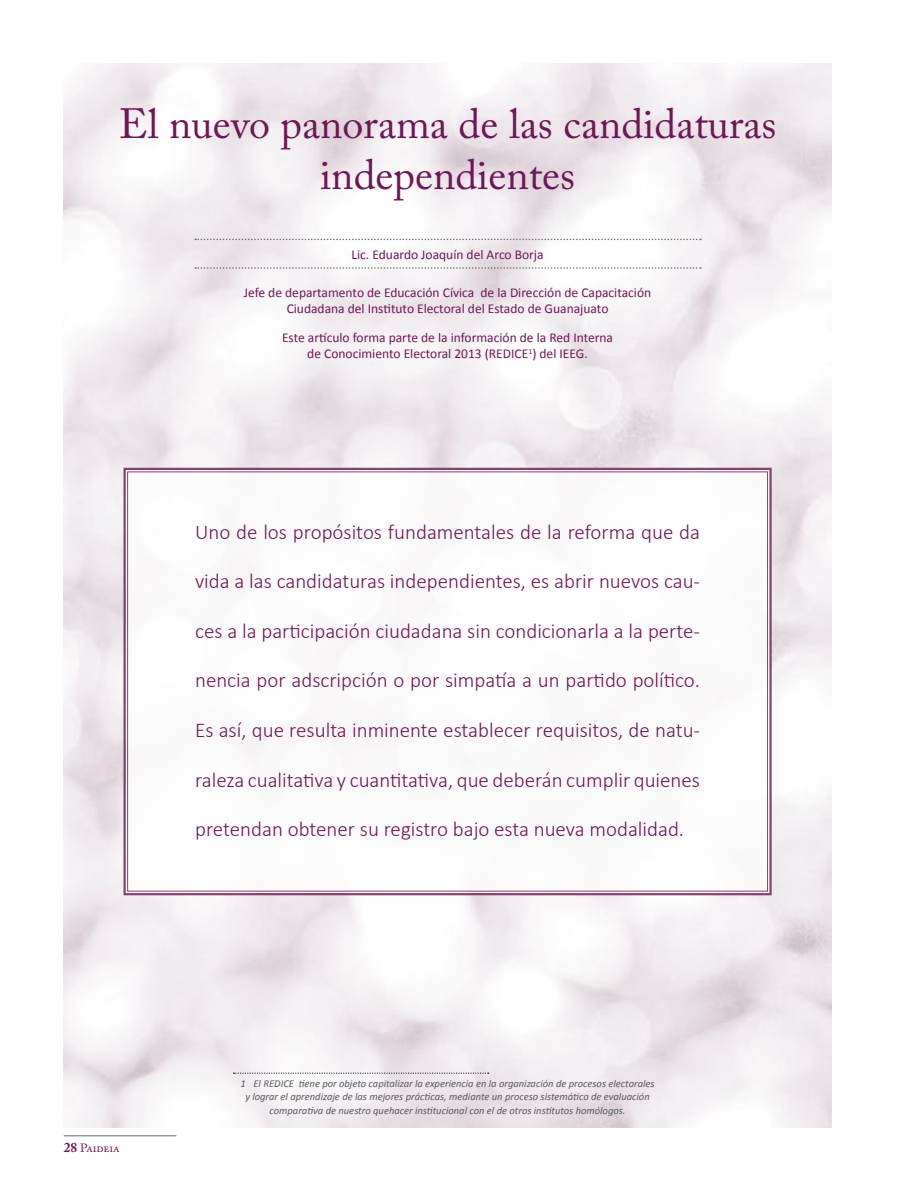
<style>
.page{position:relative;width:915px;height:1191px;background:#fff}
.page>*{position:absolute;margin:0;border:0;box-sizing:border-box;transform-origin:0 0}
.t1{font:42px/50.4px "Adobe Caslon Pro";color:#6f1656;text-align:center}
.t2{font:300 21px "Calibri";color:#6f1656}
.t3{font:13.5px/16.2px "Calibri";color:#6f1656;text-align:center}
.t4{font:12px "Adobe Caslon Pro";letter-spacing:-.005em;color:#6f1656}
.t5{font:italic 10.5px/13.5px "Calibri";color:#58595b;text-align:center}
.s1{font-weight:700;font-size:13.5px}
</style>
<div class="page">
<hr style="left:64px;top:1135px;width:112px;height:1px;background:#939598">
<img style="left:64px;top:64px;width:767px;height:1063px">
<svg style="left:122px;top:466px;width:650px;height:430px"></svg>
<svg style="left:195px;top:267px;width:505px;height:2px"></svg>
<svg style="left:195px;top:239px;width:505px;height:1px"></svg>
<svg style="left:233px;top:1072px;width:255px;height:1px"></svg>
<h1 class="t1" style="left:119px;top:99px;width:659px">El nuevo panorama de las candidaturas independientes</h1>
<p class="t3" style="left:351px;top:245px;width:194px">Lic. Eduardo Joaquín del Arco Borja</p>
<p class="t3" style="left:244px;top:283px;width:409px">Jefe de departamento de Educación Cívica de la Dirección de Capacitación<br>Ciudadana del Instituto Electoral del Estado de Guanajuato</p>
<p class="t3" style="left:282px;top:328px;width:332px">Este artículo forma parte de la información de la Red Interna de Conocimiento Electoral 2013 (REDICE<sup>1</sup>) del IEEG.</p>
<p class="t2" style="left:195px;top:519px;width:506px">Uno de los propósitos fundamentales de la reforma que da</p>
<p class="t2" style="left:195px;top:568px;width:506px">vida a las candidaturas independientes, es abrir nuevos cau-</p>
<p class="t2" style="left:195px;top:618px;width:506px">ces a la participación ciudadana sin condicionarla a la perte-</p>
<p class="t2" style="left:195px;top:667px;width:506px">nencia por adscripción o por simpatía a un partido político.</p>
<p class="t2" style="left:195px;top:717px;width:506px">Es así, que resulta inminente establecer requisitos, de natu-</p>
<p class="t2" style="left:195px;top:766px;width:506px">raleza cualitativa y cuantitativa, que deberán cumplir quienes</p>
<p class="t2" style="left:195px;top:816px;width:490px">pretendan obtener su registro bajo esta nueva modalidad.</p>
<p class="t4" style="left:64px;top:1140px;width:57px"><span class="s1">28</span> Paideia</p>
<p class="t5" style="left:240px;top:1076px;width:415px">1 El REDICE tiene por objeto capitalizar la experiencia en la organización de procesos electorales y lograr el aprendizaje de las mejores prácticas, mediante un proceso sistemático de evaluación comparativa de nuestro quehacer institucional con el de otros institutos homólogos.</p>
</div>
